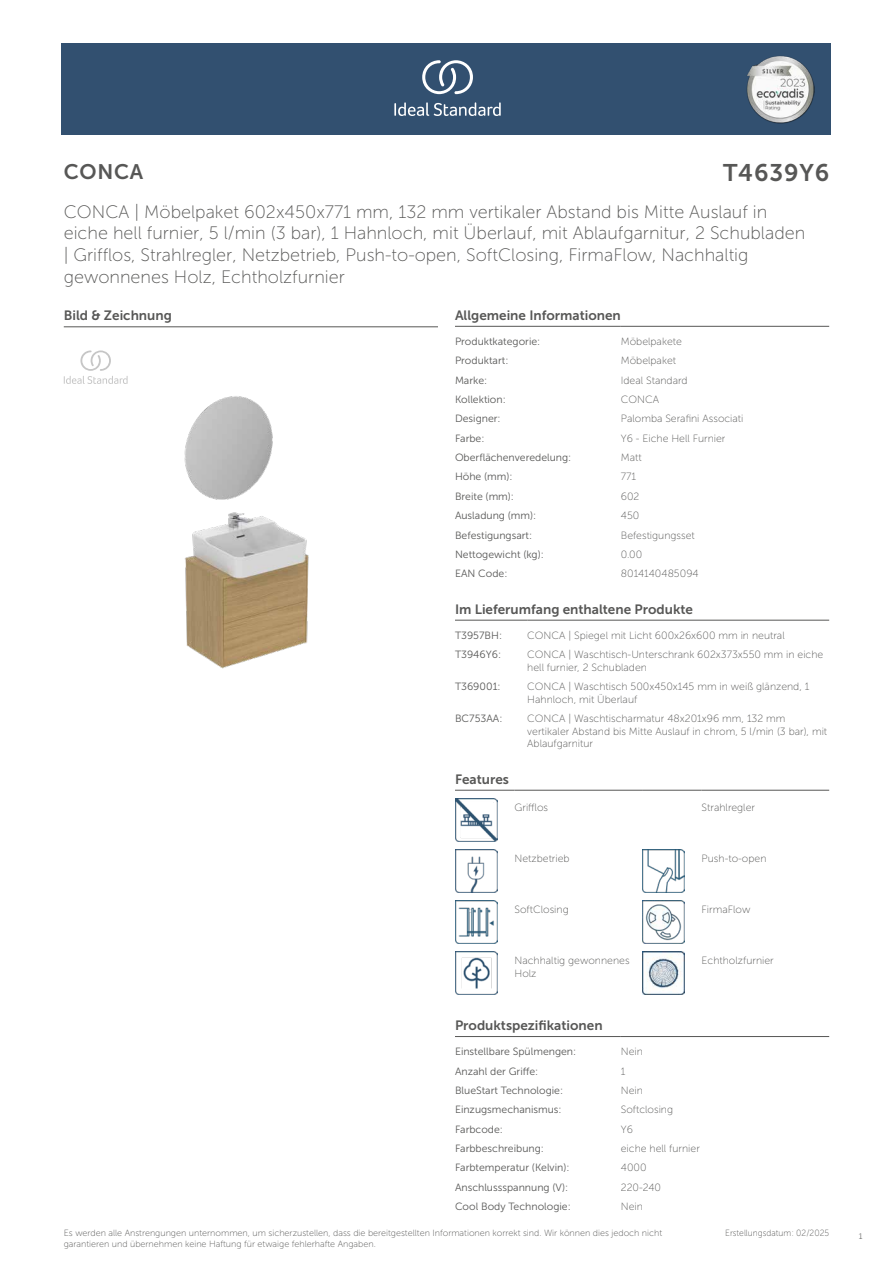
<style>
.page{position:relative;width:893px;height:1263px;background:#fff}
.page>*{position:absolute;margin:0;border:0;box-sizing:border-box;transform-origin:0 0}
.t1{font:24px "Museo Sans 700";letter-spacing:.035em;color:#575756}
.t2{font:21px "Museo Sans 700";letter-spacing:.035em;color:#575756}
.t3{font:18px/21.6px "Museo Sans 100";color:#575756}
.t4{font:13.5px "Museo Sans 700";color:#575756}
.t5{font:10.5px/12.6px "Museo Sans 100";color:#575756}
.t6{font:10.5px "Museo Sans 300";color:#575756}
.t7{font:9px/10.8px "Museo Sans 100";color:#575756}
.t8{font:9px "Museo Sans 100";color:#575756;scale:.95 1}
.t9{font:300 9px "Calibri";color:#575756;scale:.95 1}
</style>
<div class="page">
<div style="left:62px;top:43px;width:769px;height:91px;background:#325070"></div>
<hr style="left:455px;top:326px;width:166px;height:1px;background:#575756">
<hr style="left:621px;top:326px;width:208px;height:1px;background:#575756">
<hr style="left:455px;top:620px;width:72px;height:1px;background:#575756">
<hr style="left:527px;top:620px;width:302px;height:1px;background:#575756">
<hr style="left:455px;top:790px;width:59px;height:1px;background:#575756">
<hr style="left:514px;top:790px;width:128px;height:1px;background:#575756">
<hr style="left:642px;top:790px;width:60px;height:1px;background:#575756">
<hr style="left:702px;top:790px;width:127px;height:1px;background:#575756">
<img style="left:455px;top:799px;width:42px;height:42px">
<img style="left:455px;top:850px;width:42px;height:42px">
<img style="left:642px;top:850px;width:43px;height:42px">
<img style="left:455px;top:901px;width:42px;height:42px">
<img style="left:642px;top:901px;width:43px;height:42px">
<img style="left:455px;top:952px;width:42px;height:42px">
<img style="left:642px;top:952px;width:43px;height:42px">
<hr style="left:455px;top:1036px;width:166px;height:1px;background:#575756">
<hr style="left:621px;top:1036px;width:208px;height:1px;background:#575756">
<hr style="left:64px;top:327px;width:374px;height:1px;background:#575756">
<svg style="left:64px;top:350px;width:64px;height:34px"></svg>
<img style="left:184px;top:396px;width:125px;height:273px">
<svg style="left:394px;top:102px;width:107px;height:14px"></svg>
<svg style="left:422px;top:60px;width:51px;height:34px"></svg>
<img style="left:746px;top:56px;width:68px;height:67px">
<h2 class="t2" style="left:64px;top:160px;width:81px">CONCA</h2>
<h1 class="t1" style="left:723px;top:160px;width:108px">T4639Y6</h1>
<p class="t3" style="left:64px;top:201px;width:743px">CONCA | Möbelpaket 602x450x771 mm, 132 mm vertikaler Abstand bis Mitte Auslauf in eiche hell furnier, 5 l/min (3 bar), 1 Hahnloch, mit Überlauf, mit Ablaufgarnitur, 2 Schubladen | Grifflos, Strahlregler, Netzbetrieb, Push-to-open, SoftClosing, FirmaFlow, Nachhaltig gewonnenes Holz, Echtholzfurnier</p>
<p class="t4" style="left:64px;top:308px;width:110px">Bild &amp; Zeichnung</p>
<p class="t4" style="left:455px;top:308px;width:167px">Allgemeine Informationen</p>
<p class="t6" style="left:455px;top:336px;width:87px">Produktkategorie:</p>
<p class="t5" style="left:621px;top:335px;width:63px">Möbelpakete</p>
<p class="t6" style="left:455px;top:355px;width:55px">Produktart:</p>
<p class="t5" style="left:621px;top:355px;width:57px">Möbelpaket</p>
<p class="t6" style="left:455px;top:374px;width:34px">Marke:</p>
<p class="t5" style="left:621px;top:374px;width:68px">Ideal Standard</p>
<p class="t6" style="left:455px;top:394px;width:52px">Kollektion:</p>
<p class="t5" style="left:621px;top:393px;width:40px">CONCA</p>
<p class="t6" style="left:455px;top:413px;width:47px">Designer:</p>
<p class="t5" style="left:621px;top:413px;width:124px">Palomba Serafini Associati</p>
<p class="t6" style="left:455px;top:432px;width:31px">Farbe:</p>
<p class="t5" style="left:621px;top:432px;width:106px">Y6 - Eiche Hell Furnier</p>
<p class="t6" style="left:455px;top:452px;width:118px">Oberflächenveredelung:</p>
<p class="t5" style="left:621px;top:451px;width:22px">Matt</p>
<p class="t6" style="left:455px;top:471px;width:59px">Höhe (mm):</p>
<p class="t5" style="left:621px;top:471px;width:17px">771</p>
<p class="t6" style="left:455px;top:491px;width:61px">Breite (mm):</p>
<p class="t5" style="left:621px;top:490px;width:20px">602</p>
<p class="t6" style="left:455px;top:510px;width:83px">Ausladung (mm):</p>
<p class="t5" style="left:621px;top:509px;width:20px">450</p>
<p class="t6" style="left:455px;top:529px;width:79px">Befestigungsart:</p>
<p class="t5" style="left:621px;top:529px;width:75px">Befestigungsset</p>
<p class="t6" style="left:455px;top:549px;width:90px">Nettogewicht (kg):</p>
<p class="t5" style="left:621px;top:548px;width:23px">0.00</p>
<p class="t6" style="left:455px;top:568px;width:54px">EAN Code:</p>
<p class="t5" style="left:621px;top:567px;width:79px">8014140485094</p>
<p class="t4" style="left:455px;top:602px;width:240px">Im Lieferumfang enthaltene Produkte</p>
<p class="t6" style="left:455px;top:630px;width:49px">T3957BH:</p>
<p class="t5" style="left:527px;top:629px;width:259px">CONCA | Spiegel mit Licht 600x26x600 mm in neutral</p>
<p class="t6" style="left:455px;top:649px;width:48px">T3946Y6:</p>
<p class="t5" style="left:527px;top:648px;width:298px">CONCA | Waschtisch-Unterschrank 602x373x550 mm in eiche hell furnier, 2 Schubladen</p>
<p class="t6" style="left:455px;top:681px;width:47px">T369001:</p>
<p class="t5" style="left:527px;top:680px;width:284px">CONCA | Waschtisch 500x450x145 mm in weiß glänzend, 1<br>Hahnloch, mit Überlauf</p>
<p class="t6" style="left:455px;top:713px;width:49px">BC753AA:</p>
<p class="t5" style="left:527px;top:712px;width:301px">CONCA | Waschtischarmatur 48x201x96 mm, 132 mm vertikaler Abstand bis Mitte Auslauf in chrom, 5 l/min (3 bar), mit<br>Ablaufgarnitur</p>
<p class="t4" style="left:455px;top:772px;width:55px">Features</p>
<p class="t5" style="left:514px;top:801px;width:35px">Grifflos</p>
<p class="t5" style="left:702px;top:801px;width:55px">Strahlregler</p>
<p class="t5" style="left:514px;top:852px;width:57px">Netzbetrieb</p>
<p class="t5" style="left:702px;top:852px;width:66px">Push-to-open</p>
<p class="t5" style="left:514px;top:903px;width:56px">SoftClosing</p>
<p class="t5" style="left:702px;top:903px;width:50px">FirmaFlow</p>
<p class="t5" style="left:514px;top:954px;width:117px">Nachhaltig gewonnenes<br>Holz</p>
<p class="t5" style="left:702px;top:954px;width:74px">Echtholzfurnier</p>
<p class="t4" style="left:455px;top:1018px;width:149px">Produktspezifikationen</p>
<p class="t6" style="left:455px;top:1046px;width:123px">Einstellbare Spülmengen:</p>
<p class="t5" style="left:621px;top:1045px;width:24px">Nein</p>
<p class="t6" style="left:455px;top:1065px;width:85px">Anzahl der Griffe:</p>
<p class="t5" style="left:621px;top:1065px;width:6px">1</p>
<p class="t6" style="left:455px;top:1085px;width:110px">BlueStart Technologie:</p>
<p class="t5" style="left:621px;top:1084px;width:24px">Nein</p>
<p class="t6" style="left:455px;top:1104px;width:108px">Einzugsmechanismus:</p>
<p class="t5" style="left:621px;top:1103px;width:54px">Softclosing</p>
<p class="t6" style="left:455px;top:1123px;width:49px">Farbcode:</p>
<p class="t5" style="left:621px;top:1123px;width:14px">Y6</p>
<p class="t6" style="left:455px;top:1143px;width:90px">Farbbeschreibung:</p>
<p class="t5" style="left:621px;top:1142px;width:81px">eiche hell furnier</p>
<p class="t6" style="left:455px;top:1162px;width:116px">Farbtemperatur (Kelvin):</p>
<p class="t5" style="left:621px;top:1161px;width:27px">4000</p>
<p class="t6" style="left:455px;top:1181px;width:115px">Anschlussspannung (V):</p>
<p class="t5" style="left:621px;top:1181px;width:42px">220-240</p>
<p class="t6" style="left:455px;top:1201px;width:117px">Cool Body Technologie:</p>
<p class="t5" style="left:621px;top:1200px;width:24px">Nein</p>
<p class="t7" style="left:64px;top:1227px;width:600px">Es werden alle Anstrengungen unternommen, um sicherzustellen, dass die bereitgestellten Informationen korrekt sind. Wir können dies jedoch nicht garantieren und übernehmen keine Haftung für etwaige fehlerhafte Angaben.</p>
<p class="t8" style="left:725px;top:1228px;width:111px">Erstellungsdatum: 02/2025</p>
<p class="t9" style="left:858px;top:1230px;width:6px">1</p>
</div>
